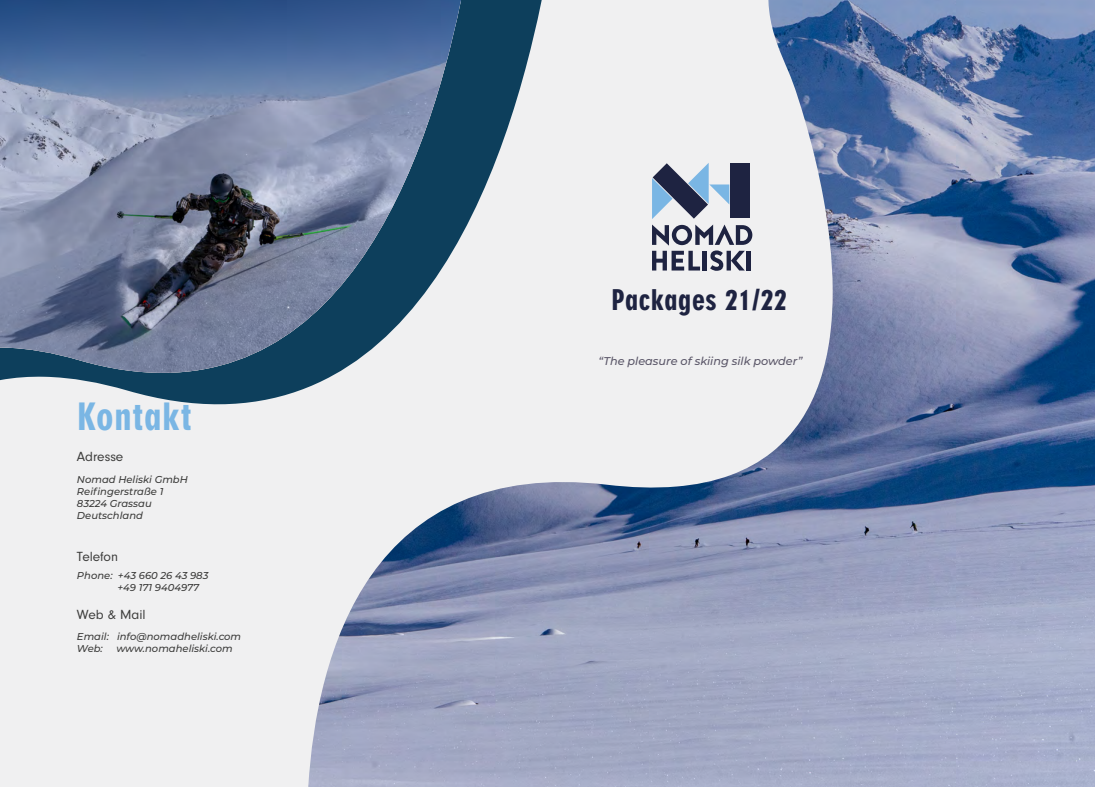
<style>
.page{position:relative;width:1095px;height:787px;background:#f0f0f1}
.page>*{position:absolute;margin:0;border:0;box-sizing:border-box;transform-origin:0 0}
.t1{font:900 41.25px "Neuzeit Gro Ext";color:#7ab6e4}
.t2{font:900 31.25px "Neuzeit Gro Ext";color:#1e2341}
.t3{font:13.75px "Neuzeit Gro";color:#3c3c3b}
.t4{font:italic 500 11.25px "Montserrat";color:#5a5668}
.t5{font:italic 500 10px/12px "Montserrat";color:#3c3c3b}
</style>
<div class="page">
<img style="left:308px;top:0;width:787px;height:787px">
<svg style="left:308px;top:410px;width:153px;height:21px"></svg>
<svg style="left:110px;top:386px;width:351px;height:24px"></svg>
<img style="left:0;top:0;width:461px;height:386px">
<svg style="left:652px;top:163px;width:100px;height:108px"></svg>
<h1 class="t1" style="left:77px;top:393px;width:117px">Kontakt</h1>
<h3 class="t3" style="left:77px;top:449px;width:48px">Adresse</h3>
<p class="t5" style="left:77px;top:473px;width:112px">Nomad Heliski GmbH<br>Reifingerstraße 1<br>83224 Grassau<br>Deutschland</p>
<h3 class="t3" style="left:77px;top:549px;width:43px">Telefon</h3>
<p class="t5" style="left:117px;top:569px;width:93px;text-indent:-40px">Phone: +43 660 26 43 983 +49 171 9404977</p>
<h3 class="t3" style="left:77px;top:606px;width:70px">Web &amp; Mail</h3>
<p class="t5" style="left:77px;top:630px;width:166px">Email: info@nomadheliski.com<br>Web:</p>
<p class="t5" style="left:116px;top:642px;width:118px">www.nomaheliski.com</p>
<h2 class="t2" style="left:611px;top:282px;width:178px">Packages 21/22</h2>
<p class="t4" style="left:598px;top:353px;width:206px">“The pleasure of skiing silk powder”</p>
</div>
